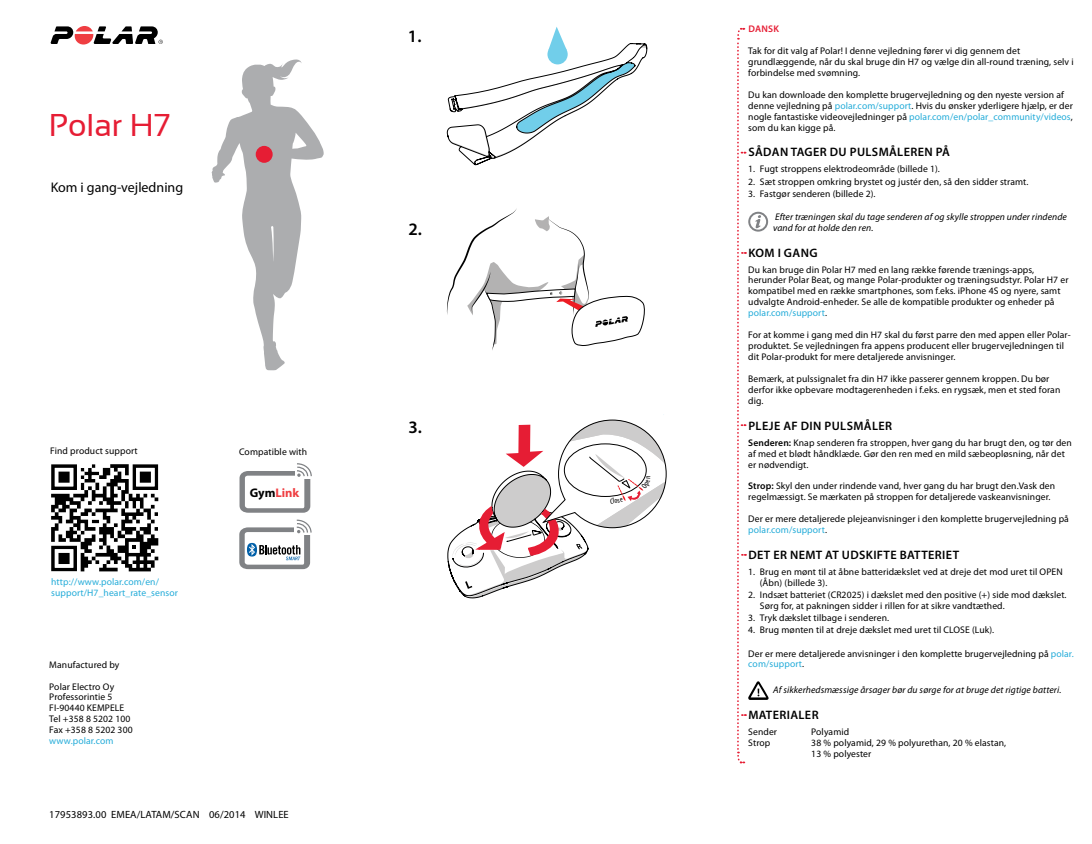
<style>
.page{position:relative;width:1092px;height:844px;background:#fff}
.page>*{position:absolute;margin:0;border:0;box-sizing:border-box;transform-origin:0 0}
.t1{font:31.5px "Sansation";color:#e61d34}
.t2{font:600 17.5px "Myriad Pro";color:#000}
.t3{font:14px "Myriad Pro";color:#000}
.t4{font:700 12.6px "Myriad Pro";color:#ef3e42}
.t5{font:600 12.25px "Myriad Pro";letter-spacing:.03em;color:#000}
.t6{font:10.5px "Myriad Pro";letter-spacing:.01em;color:#000}
.t7{font:9.62px/10.8px "Myriad Pro";letter-spacing:.01em;color:#000}
.t8{font:italic 9.62px/10.8px "Myriad Pro";letter-spacing:.01em;color:#000}
.t9{font:9.62px/10.8px "Myriad Pro";letter-spacing:.01em;color:#24acd9}
.t10{font:600 9.62px "Myriad Pro";letter-spacing:.03em;color:#e61d34}
.s1{color:#000}
.s2{color:#24acd9}
.s3{font-weight:600}
</style>
<div class="page">
<svg style="left:51px;top:464px;width:108px;height:108px"></svg>
<svg style="left:446px;top:27px;width:201px;height:138px"></svg>
<svg style="left:447px;top:208px;width:198px;height:142px"></svg>
<svg style="left:239px;top:463px;width:73px;height:49px"></svg>
<svg style="left:239px;top:519px;width:73px;height:50px"></svg>
<svg style="left:50px;top:26px;width:113px;height:19px"></svg>
<svg style="left:211px;top:59px;width:113px;height:311px"></svg>
<div style="left:256px;top:146px;width:16px;height:17px;background:#e61d34;border-radius:50%"></div>
<svg style="left:737px;top:27px;width:31px;height:736px"></svg>
<svg style="left:447px;top:419px;width:219px;height:179px"></svg>
<h1 class="t1" style="left:49px;top:108px;width:123px">Polar H7</h1>
<h3 class="t3" style="left:51px;top:179px;width:134px">Kom i gang-vejledning</h3>
<p class="t7" style="left:50px;top:445px;width:89px">Find product support</p>
<p class="t9" style="left:51px;top:576px;width:128px">http://www.polar.com/en/ support/H7_heart_rate_sensor</p>
<p class="t7" style="left:49px;top:658px;width:72px">Manufactured by</p>
<p class="t7" style="left:49px;top:680px;width:85px">Polar Electro Oy<br>Professorintie 5<br>FI-90440 KEMPELE<br>Tel +358 8 5202 100<br>Fax +358 8 5202 300</p>
<p class="t9" style="left:49px;top:735px;width:66px">www.polar.com</p>
<p class="t7" style="left:239px;top:445px;width:70px">Compatible with</p>
<h3 class="t4" style="left:250px;top:484px;width:51px"><span class="s1">Gym</span>Link</h3>
<p class="t6" style="left:49px;top:807px;width:241px">17953893.00 EMEA/LATAM/SCAN 06/2014 WINLEE</p>
<h2 class="t2" style="left:408px;top:25px;width:15px">1.</h2>
<h2 class="t2" style="left:408px;top:218px;width:15px">2.</h2>
<h2 class="t2" style="left:408px;top:416px;width:15px">3.</h2>
<p class="t10" style="left:748px;top:23px;width:32px">DANSK</p>
<p class="t7" style="left:748px;top:45px;width:327px">Tak for dit valg af Polar! I denne vejledning fører vi dig gennem det grundlæggende, når du skal bruge din H7 og vælge din all-round træning, selv i forbindelse med svømning.</p>
<p class="t7" style="left:748px;top:89px;width:326px">Du kan downloade den komplette brugervejledning og den nyeste version af denne vejledning på <span class="s2">polar.com/support</span>. Hvis du ønsker yderligere hjælp, er der nogle fantastiske videovejledninger på <span class="s2">polar.com/en/polar_community/videos</span>, som du kan kigge på.</p>
<p class="t5" style="left:748px;top:144px;width:24px">SÅDAN</p>
<p class="t5" style="left:790px;top:144px;width:160px">TAGER DU PULSMÅLEREN PÅ</p>
<p class="t7" style="left:748px;top:163px;width:193px">1. Fugt stroppens elektrodeområde (billede 1).</p>
<p class="t7" style="left:748px;top:176px;width:282px">2. Sæt stroppen omkring brystet og justér den, så den sidder stramt.</p>
<p class="t7" style="left:748px;top:188px;width:129px">3. Fastgør senderen (billede 2).</p>
<p class="t8" style="left:773px;top:211px;width:295px">Efter træningen skal du tage senderen af og skylle stroppen under rindende vand for at holde den ren.</p>
<p class="t5" style="left:748px;top:244px;width:71px">KOM I GANG</p>
<p class="t7" style="left:748px;top:263px;width:322px">Du kan bruge din Polar H7 med en lang række førende trænings-apps, herunder Polar Beat, og mange Polar-produkter og træningsudstyr. Polar H7 er kompatibel med en række smartphones, som f.eks. iPhone 4S og nyere, samt udvalgte Android-enheder. Se alle de kompatible produkter og enheder på <span class="s2">polar.com/support</span>.</p>
<p class="t7" style="left:748px;top:329px;width:324px">For at komme i gang med din H7 skal du først parre den med appen eller Polar&shy;produktet. Se vejledningen fra appens producent eller brugervejledningen til dit Polar-produkt for mere detaljerede anvisninger.</p>
<p class="t7" style="left:748px;top:373px;width:313px">Bemærk, at pulssignalet fra din H7 ikke passerer gennem kroppen. Du bør derfor ikke opbevare modtagerenheden i f.eks. en rygsæk, men et sted foran dig.</p>
<p class="t5" style="left:748px;top:417px;width:145px">PLEJE AF DIN PULSMÅLER</p>
<p class="t7" style="left:748px;top:436px;width:325px"><span class="s3">SENDEREN:</span> Knap senderen fra stroppen, hver gang du har brugt den, og tør den af med et blødt håndklæde. Gør den ren med en mild sæbeopløsning, når det er nødvendigt.</p>
<p class="t7" style="left:748px;top:480px;width:308px"><span class="s3">STROP:</span> Skyl den under rindende vand, hver gang du har brugt den.Vask den regelmæssigt. Se mærkaten på stroppen for detaljerede vaskeanvisninger.</p>
<p class="t7" style="left:748px;top:513px;width:322px">Der er mere detaljerede plejeanvisninger i den komplette brugervejledning på <span class="s2">polar.com/support</span>.</p>
<p class="t5" style="left:748px;top:547px;width:111px">DET ER NEMT AT UDSK</p>
<p class="t5" style="left:873px;top:547px;width:87px">IFTE BATTERIET</p>
<p class="t7" style="left:759px;top:566px;width:304px;text-indent:-12px">1. Brug en mønt til at åbne batteridækslet ved at dreje det mod uret til OPEN (Åbn) (billede 3).</p>
<p class="t7" style="left:759px;top:589px;width:308px;text-indent:-12px">2. Indsæt batteriet (CR2025) i dækslet med den positive (+) side mod dækslet.<br>Sørg for, at pakningen sidder i rillen for at sikre vandtæthed.</p>
<p class="t7" style="left:748px;top:612px;width:142px">3. Tryk dækslet tilbage i senderen.</p>
<p class="t7" style="left:748px;top:624px;width:247px">4. Brug mønten til at dreje dækslet med uret til CLOSE (Luk).</p>
<p class="t7" style="left:748px;top:647px;width:327px">Der er mere detaljerede anvisninger i den komplette brugervejledning på <span class="s2">polar. com/support</span>.</p>
<p class="t8" style="left:773px;top:684px;width:290px">Af sikkerhedsmæssige årsager bør du sørge for at bruge det rigtige batteri.</p>
<p class="t5" style="left:748px;top:706px;width:72px">MATERIALER</p>
<p class="t7" style="left:748px;top:725px;width:30px">Sender</p>
<p class="t7" style="left:811px;top:725px;width:39px">Polyamid</p>
<p class="t7" style="left:748px;top:736px;width:24px">Strop</p>
<p class="t7" style="left:811px;top:736px;width:196px">38 % polyamid, 29 % polyurethan, 20 % elastan,<br>13 % polyester</p>
</div>
